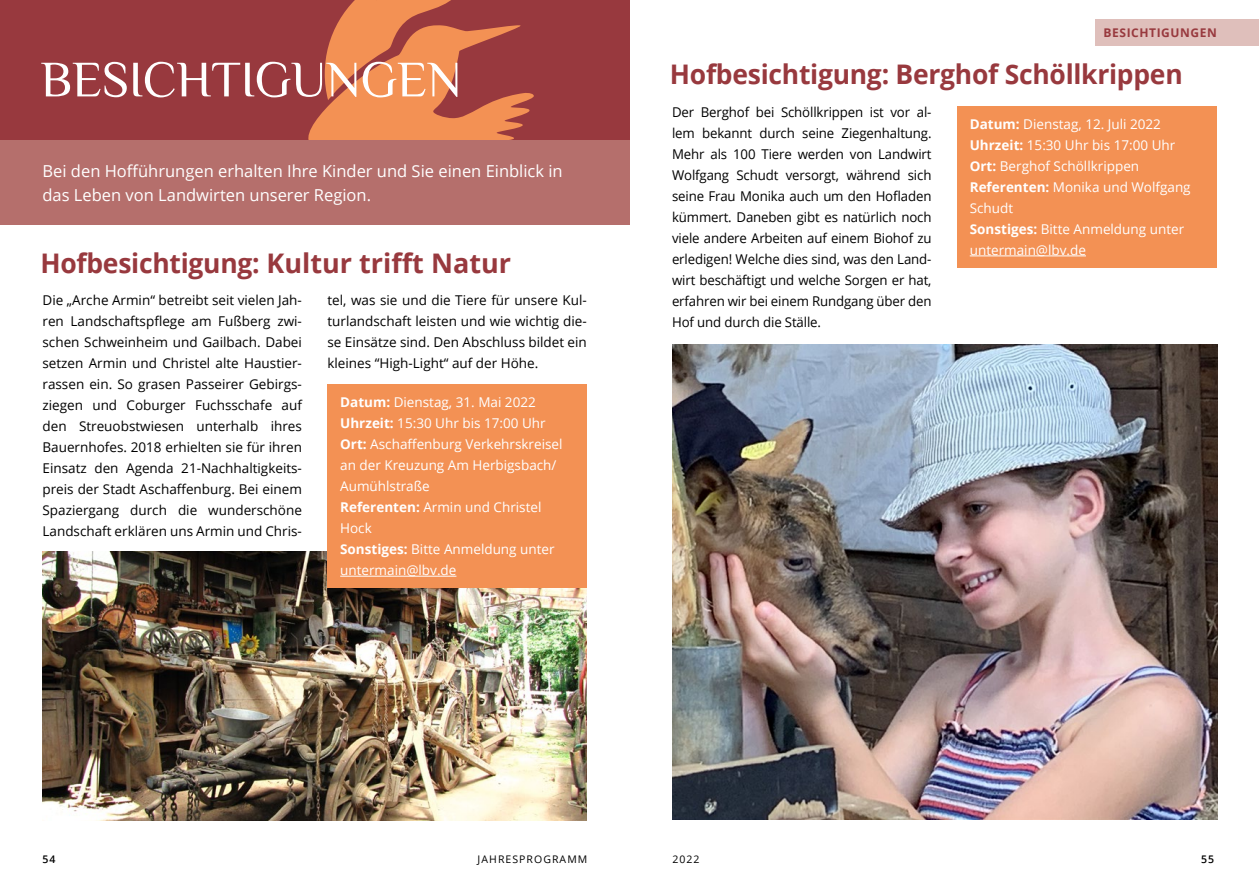
<style>
.page{position:relative;width:1259px;height:893px;background:#fff}
.page>*{position:absolute;margin:0;border:0;box-sizing:border-box;transform-origin:0 0}
.t1{font:51px "Philosopher";letter-spacing:-.005em;color:#fff}
.t2{font:700 27px "Open Sans";letter-spacing:-.01em;color:#98393e}
.t3{font:16.5px/24px "Open Sans";color:#fff}
.t4{font:13.5px/21px "Open Sans";color:#000;text-align:justify}
.t5{font:13.5px/21px "Open Sans";color:#fff}
.t6{font:700 12px "Open Sans";letter-spacing:.05em;color:#98393e}
.t7{font:10.5px "Open Sans";letter-spacing:.1em;color:#000}
.t8{font:600 10.5px "Open Sans";color:#000}
.s1{font-weight:700}
</style>
<div class="page">
<div style="left:1095px;top:19px;width:164px;height:26px;background:#dfbfbb"></div>
<div style="left:0;top:140px;width:629px;height:85px;background:#b56f6c"></div>
<div style="left:0;top:0;width:629px;height:140px;background:#98393e"></div>
<svg style="left:308px;top:0;width:226px;height:140px"></svg>
<img style="left:43px;top:552px;width:544px;height:269px">
<div style="left:327px;top:384px;width:260px;height:204px;background:#f39154"></div>
<hr style="left:340px;top:576px;width:116px;height:1px;background:#fff">
<div style="left:957px;top:106px;width:259px;height:162px;background:#f39154"></div>
<hr style="left:969px;top:256px;width:117px;height:1px;background:#fff">
<img style="left:672px;top:345px;width:545px;height:475px">
<h1 class="t1" style="left:40px;top:47px;width:423px">BESICHTIGUNGEN</h1>
<p class="t3" style="left:43px;top:158px;width:522px">Bei den Hofführungen erhalten Ihre Kinder und Sie einen Einblick in das Leben von Landwirten unserer Region.</p>
<h2 class="t2" style="left:40px;top:245px;width:472px">Hofbesichtigung: Kultur trifft Natur</h2>
<p class="t4" style="left:43px;top:289px;width:261px">Die „Arche Armin“ betreibt seit vielen Jah&shy;ren Landschaftspflege am Fußberg zwi&shy;schen Schweinheim und Gailbach. Dabei setzen Armin und Christel alte Haustier&shy;rassen ein. So grasen Passeirer Gebirgs&shy;ziegen und Coburger Fuchsschafe auf den Streuobstwiesen unterhalb ihres Bauernhofes. 2018 erhielten sie für ihren Einsatz den Agenda 21-Nachhaltigkeits&shy;preis der Stadt Aschaffenburg. Bei einem Spaziergang durch die wunderschöne Landschaft erklären uns Armin und Chris-</p>
<p class="t4" style="left:327px;top:289px;width:261px">tel, was sie und die Tiere für unsere Kul&shy;turlandschaft leisten und wie wichtig die&shy;se Einsätze sind. Den Abschluss bildet ein kleines “High-Light“ auf der Höhe.</p>
<p class="t5" style="left:340px;top:391px;width:224px"><span class="s1">Datum:</span> Dienstag, 31. Mai 2022<br><span class="s1">Uhrzeit:</span> 15:30 Uhr bis 17:00 Uhr<br><span class="s1">Ort:</span> Aschaffenburg Verkehrskreisel an der Kreuzung Am Herbigsbach/<br>Aumühlstraße<br><span class="s1">Referenten:</span> Armin und Christel<br>Hock<br><span class="s1">Sonstiges:</span> Bitte Anmeldung unter untermain@lbv.de</p>
<p class="t6" style="left:1103px;top:24px;width:115px">BESICHTIGUNGEN</p>
<h2 class="t2" style="left:670px;top:56px;width:514px">Hofbesichtigung: Berghof Schöllkrippen</h2>
<p class="t4" style="left:672px;top:101px;width:261px">Der Berghof bei Schöllkrippen ist vor al&shy;lem bekannt durch seine Ziegenhaltung.<br>Mehr als 100 Tiere werden von Landwirt Wolfgang Schudt versorgt, während sich seine Frau Monika auch um den Hofladen kümmert. Daneben gibt es natürlich noch viele andere Arbeiten auf einem Biohof zu erledigen! Welche dies sind, was den Land&shy;wirt beschäftigt und welche Sorgen er hat, erfahren wir bei einem Rundgang über den Hof und durch die Ställe.</p>
<p class="t5" style="left:969px;top:113px;width:222px"><span class="s1">Datum:</span> Dienstag, 12. Juli 2022<br><span class="s1">Uhrzeit:</span> 15:30 Uhr bis 17:00 Uhr<br><span class="s1">Ort:</span> Berghof Schöllkrippen<br><span class="s1">Referenten:</span> Monika und Wolfgang<br>Schudt<br><span class="s1">Sonstiges:</span> Bitte Anmeldung unter untermain@lbv.de</p>
<p class="t8" style="left:43px;top:852px;width:15px">54</p>
<p class="t7" style="left:477px;top:852px;width:111px">JAHRESPROGRAMM</p>
<p class="t7" style="left:672px;top:852px;width:29px">2022</p>
<p class="t8" style="left:1201px;top:852px;width:15px">55</p>
</div>
